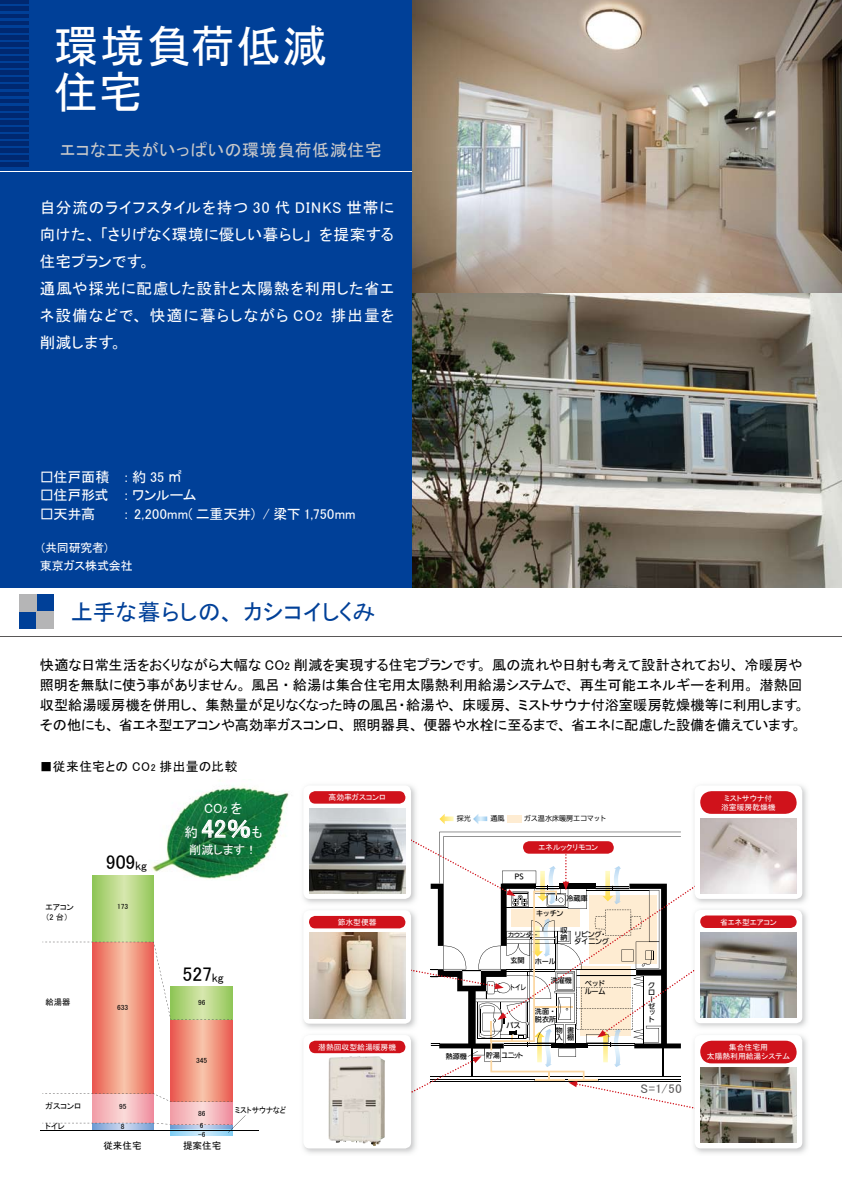
<style>
.page{position:relative;width:842px;height:1191px;background:#fff}
.page>*{position:absolute;margin:0;border:0;box-sizing:border-box;transform-origin:0 0}
.t1{font:44.6px/45px "MS P Gothic";letter-spacing:.025em;color:#fff}
.t2{font:25px "MS P Gothic";color:#fff}
.t3{font:22.7px "MS P Gothic";letter-spacing:.025em;color:#004098}
.t4{font:19.8px "MS P Gothic";color:#000}
.t5{font:17px "MS P Gothic";letter-spacing:.035em;color:#c9c9ca}
.t6{font:15.6px/27px "MS P Gothic";letter-spacing:.05em;color:#fff}
.t7{font:14.2px/20px "MS P Gothic";color:#000}
.t8{font:14.2px "MS P Gothic";letter-spacing:.01em;color:#fff}
.t9{font:14.2px "MS P Gothic";letter-spacing:-.015em;color:#fff}
.t10{font:14.2px "MS P Gothic";letter-spacing:-.045em;color:#fff}
.t11{font:13.5px "MS P Gothic";color:#fff}
.t12{font:12.8px "MS P Gothic";letter-spacing:.025em;color:#000}
.t13{font:12.5px "MS P Gothic";color:#595757}
.t14{font:12.1px "MS P Gothic";color:#fff}
.t15{font:12px/18px "MS P Gothic";letter-spacing:-.02em;color:#fff}
.t16{font:9.5px "MS P Gothic";color:#000}
.t17{font:8.3px/10.3px "MS P Gothic";color:#000}
.t18{font:8.3px "MS P Gothic";color:#000;scale:.9 1}
.t19{font:7.8px/9px "MS P Gothic";color:#fff;text-align:center}
.t20{font:7.4px/12.3px "MS P Gothic";color:#000}
.t21{font:7.1px/7.7px "Iwa UD Go Dsp Pro Md 90 pv RKSJ H";letter-spacing:-.015em;color:#000}
.t22{font:7.1px "Iwa UD Go Hon Pro Th 90 pv RKSJ H";letter-spacing:-.015em;color:#000}
.t23{font:7.1px/6.8px "Iwa UD Go Dsp Pro Md 90 pv RKSJ V";color:#000}
.t24{font:7.1px "Iwa UD Go Dsp Pro Md 90 pv RKSJ H";letter-spacing:-.015em;color:#000;scale:.95 1}
.t25{font:7.1px "Iwa UD Go Dsp Pro Md 90 pv RKSJ H";letter-spacing:-.015em;color:#000;scale:.8 1}
.t26{font:5.7px "Iwa UD Go Dsp Pro Md 90 pv RKSJ H";letter-spacing:-.035em;color:#000;scale:1.06 1}
.s1{font-size:12.8px}
.s2{font-size:11.3px}
.s3{font-size:9.9px}
.s4{font-size:9.4px}
.s5{font-size:13.5px}
.s6{font-size:12.4px}
</style>
<div class="page">
<div style="left:37px;top:595px;width:17px;height:17px;background:#004098"></div>
<div style="left:20px;top:612px;width:17px;height:17px;background:#004098"></div>
<div style="left:20px;top:595px;width:17px;height:17px;background:#b5b5b6"></div>
<div style="left:37px;top:612px;width:17px;height:17px;background:#b5b5b6"></div>
<div style="left:0;top:0;width:412px;height:587px;background:#004098"></div>
<hr style="left:0;top:0;width:28px;height:4px;background:#002870">
<hr style="left:0;top:163px;width:28px;height:4px;background:#002870">
<svg style="left:0;top:6px;width:28px;height:157px"></svg>
<hr style="left:0;top:171px;width:412px;height:1px;background:#fff">
<img style="left:412px;top:0;width:430px;height:294px">
<img style="left:412px;top:294px;width:430px;height:293px">
<hr style="left:0;top:636px;width:842px;height:1px;background:#595757">
<div style="left:507px;top:815px;width:14px;height:7px;background:#feecd2"></div>
<svg style="left:439px;top:814px;width:15px;height:10px"></svg>
<svg style="left:473px;top:814px;width:14px;height:10px"></svg>
<img style="left:151px;top:785px;width:138px;height:94px">
<svg style="left:201px;top:819px;width:49px;height:19px"></svg>
<svg style="left:171px;top:1132px;width:61px;height:3px"></svg>
<svg style="left:92px;top:1102px;width:62px;height:13px"></svg>
<svg style="left:171px;top:1102px;width:61px;height:13px"></svg>
<svg style="left:92px;top:1020px;width:62px;height:73px;background:#f08e7a"></svg>
<svg style="left:171px;top:1020px;width:61px;height:73px;background:#f08f7b"></svg>
<svg style="left:92px;top:875px;width:62px;height:66px;background:#b3d681"></svg>
<hr style="left:40px;top:1129px;width:218px;height:1px;background:#000">
<svg style="left:42px;top:941px;width:190px;height:79px"></svg>
<svg style="left:42px;top:1093px;width:190px;height:9px"></svg>
<svg style="left:42px;top:1115px;width:204px;height:17px"></svg>
<img style="left:303px;top:785px;width:113px;height:369px">
<div style="left:303px;top:785px;width:108px;height:114px;background:#fff;border-radius:6px"></div>
<svg style="left:303px;top:910px;width:108px;height:113px"></svg>
<div style="left:303px;top:1035px;width:108px;height:113px;background:#fff;border-radius:6px"></div>
<img style="left:694px;top:785px;width:113px;height:369px">
<div style="left:694px;top:1035px;width:108px;height:113px;background:#fff;border-radius:6px"></div>
<div style="left:309px;top:791px;width:96px;height:12px;background:#d0121b;border-radius:6px"></div>
<div style="left:309px;top:916px;width:96px;height:12px;background:#d0121b;border-radius:6px"></div>
<div style="left:309px;top:1040px;width:96px;height:13px;background:#d0121b;border-radius:6px"></div>
<img style="left:309px;top:808px;width:96px;height:85px">
<img style="left:309px;top:933px;width:95px;height:85px">
<div style="left:700px;top:1040px;width:97px;height:23px;background:#d0121b;border-radius:11px"></div>
<div style="left:694px;top:909px;width:108px;height:114px;background:#fff;border-radius:6px"></div>
<div style="left:700px;top:915px;width:97px;height:13px;background:#d0121b;border-radius:6px"></div>
<img style="left:707px;top:932px;width:90px;height:85px">
<img style="left:700px;top:1067px;width:97px;height:75px">
<img style="left:328px;top:1056px;width:57px;height:90px">
<svg style="left:404px;top:831px;width:303px;height:278px"></svg>
<div style="left:694px;top:785px;width:108px;height:114px;background:#fff;border-radius:6px"></div>
<div style="left:700px;top:791px;width:97px;height:23px;background:#d0121b;border-radius:11px"></div>
<img style="left:700px;top:818px;width:97px;height:75px">
<h1 class="t1" style="left:54px;top:24px;width:275px">環境負荷低減住宅</h1>
<p class="t5" style="left:60px;top:141px;width:323px">エコな工夫がいっぱいの環境負荷低減住宅</p>
<p class="t6" style="left:40px;top:194px;width:356px">自分流のライフスタイルを持つ 30 代 DINKS 世帯に向けた、「さりげなく環境に優しい暮らし」を提案する住宅プランです。<br>通風や採光に配慮した設計と太陽熱を利用した省エネ設備などで、快適に暮らしながら CO<span class="s1">2</span> 排出量を削減します。</p>
<p class="t9" style="left:40px;top:470px;width:144px">□住戸面積 ：約 35 ㎡</p>
<p class="t10" style="left:40px;top:488px;width:158px">□住戸形式 ：ワンルーム</p>
<p class="t9" style="left:40px;top:506px;width:57px">□天井高</p>
<p class="t8" style="left:123px;top:506px;width:234px">： 2,200mm( 二重天井） / 梁下 1,750mm</p>
<p class="t15" style="left:40px;top:539px;width:95px">（共同研究者）<br>東京ガス株式会社</p>
<h3 class="t3" style="left:71px;top:600px;width:306px">上手な暮らしの、カシコイしくみ</h3>
<p class="t7" style="left:40px;top:655px;width:766px">快適な日常生活をおくりながら大幅な CO<span class="s2">2</span> 削減を実現する住宅プランです。風の流れや日射も考えて設計されており、冷暖房や照明を無駄に使う事がありません。風呂・給湯は集合住宅用太陽熱利用給湯システムで、再生可能エネルギーを利用。潜熱回収型給湯暖房機を併用し、集熱量が足りなくなった時の風呂・給湯や、床暖房、ミストサウナ付浴室暖房乾燥機等に利用します。その他にも、省エネ型エアコンや高効率ガスコンロ、照明器具、便器や水栓に至るまで、省エネに配慮した設備を備えています。</p>
<p class="t12" style="left:40px;top:760px;width:199px">■従来住宅との CO<span class="s3">2</span> 排出量の比較</p>
<p class="t11" style="left:204px;top:801px;width:40px">CO<span class="s4">2</span> を</p>
<h2 class="t2" style="left:185px;top:816px;width:79px"><span class="s5">約</span> 42％<span class="s5">も</span></h2>
<p class="t14" style="left:189px;top:843px;width:70px">削減します！</p>
<h3 class="t4" style="left:106px;top:851px;width:43px">909<span class="s6">kg</span></h3>
<p class="t17" style="left:46px;top:901px;width:30px">エアコン（2 台）</p>
<p class="t20" style="left:117px;top:900px;width:13px">173</p>
<h3 class="t4" style="left:182px;top:963px;width:43px">527<span class="s6">kg</span></h3>
<p class="t17" style="left:46px;top:997px;width:26px">給湯器</p>
<p class="t20" style="left:117px;top:1001px;width:13px">633</p>
<p class="t20" style="left:198px;top:996px;width:9px">96</p>
<p class="t20" style="left:196px;top:1054px;width:13px">345</p>
<p class="t17" style="left:46px;top:1100px;width:37px">ガスコンロ</p>
<p class="t17" style="left:46px;top:1121px;width:21px">トイレ</p>
<p class="t20" style="left:119px;top:1100px;width:9px">95</p>
<p class="t20" style="left:121px;top:1119px;width:5px">8</p>
<p class="t20" style="left:198px;top:1106px;width:9px">86<br>6</p>
<p class="t20" style="left:198px;top:1127px;width:9px">-6</p>
<p class="t18" style="left:235px;top:1106px;width:58px">ミストサウナなど</p>
<p class="t16" style="left:103px;top:1141px;width:40px">従来住宅</p>
<p class="t16" style="left:183px;top:1141px;width:40px">提案住宅</p>
<p class="t19" style="left:329px;top:793px;width:59px">高効率ガスコンロ</p>
<p class="t19" style="left:338px;top:917px;width:40px">節水型便器</p>
<p class="t22" style="left:457px;top:813px;width:16px">採光</p>
<p class="t22" style="left:490px;top:813px;width:16px">通風</p>
<p class="t22" style="left:524px;top:813px;width:85px">ガス温水床暖房エコマット</p>
<p class="t21" style="left:514px;top:872px;width:11px">PS</p>
<p class="t19" style="left:538px;top:843px;width:61px">エネルックリモコン</p>
<p class="t21" style="left:566px;top:894px;width:23px">冷蔵庫</p>
<p class="t21" style="left:536px;top:909px;width:29px">キッチン</p>
<p class="t23" style="left:560px;top:926px;width:8px;line-height:7.1px">収納</p>
<p class="t26" style="left:508px;top:930px;width:29px">カウンター</p>
<p class="t21" style="left:574px;top:931px;width:36px;line-height:7.1px">リビング・ダイニング</p>
<p class="t21" style="left:585px;top:979px;width:22px">ベッドルーム</p>
<p class="t21" style="left:535px;top:1007px;width:23px">洗面・脱衣所</p>
<p class="t21" style="left:510px;top:956px;width:16px">玄関</p>
<p class="t21" style="left:535px;top:957px;width:22px">ホール</p>
<p class="t21" style="left:551px;top:977px;width:23px">洗濯機</p>
<p class="t25" style="left:510px;top:982px;width:22px">トイレ</p>
<p class="t21" style="left:506px;top:1021px;width:16px">バス</p>
<p class="t23" style="left:556px;top:1027px;width:8px;line-height:7.1px">物入</p>
<p class="t23" style="left:567px;top:1027px;width:8px;line-height:7.1px">書棚</p>
<p class="t23" style="left:648px;top:982px;width:9px">クローゼット</p>
<p class="t19" style="left:721px;top:793px;width:56px">ミストサウナ付浴室暖房乾燥機</p>
<p class="t19" style="left:720px;top:917px;width:58px">省エネ型エアコン</p>
<p class="t19" style="left:318px;top:1042px;width:79px">潜熱回収型給湯暖房機</p>
<p class="t19" style="left:707px;top:1043px;width:85px">集合住宅用<br>太陽熱利用給湯システム</p>
<p class="t21" style="left:446px;top:1053px;width:23px">熱源機</p>
<p class="t24" style="left:486px;top:1050px;width:41px">貯湯ユニット</p>
<p class="t13" style="left:640px;top:1082px;width:43px">S=1/50</p>
</div>
